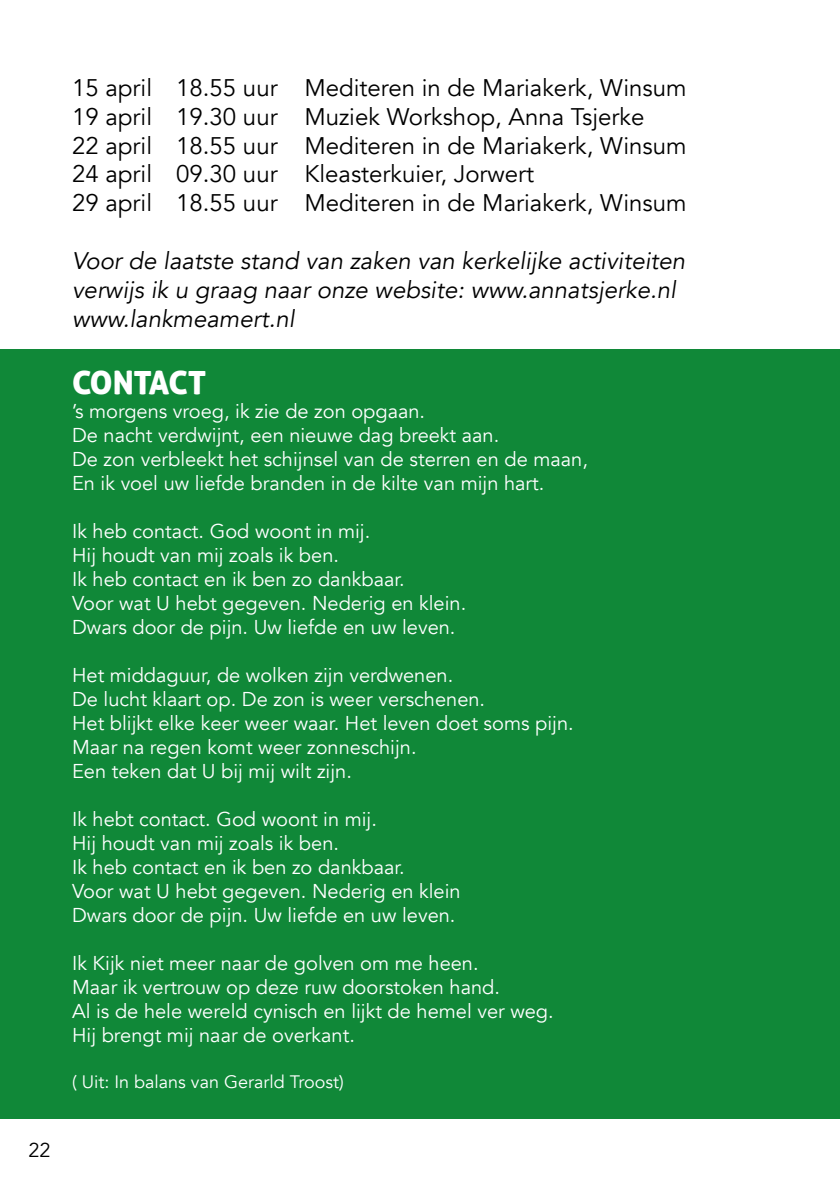
<style>
.page{position:relative;width:840px;height:1191px;background:#fff}
.page>*{position:absolute;margin:0;border:0;box-sizing:border-box;transform-origin:0 0}
.t1{font:32px "Aller Display";letter-spacing:-.015em;color:#fff}
.t2{font:24px/28.8px "Avenir";color:#000}
.t3{font:italic 24px/28.8px "Avenir";color:#000}
.t4{font:20px/24px "Avenir";color:#fff}
.t5{font:20px "Avenir";color:#000}
.t6{font:18px "Avenir";color:#fff}
</style>
<div class="page">
<div style="left:0;top:350px;width:839px;height:769px;background:#108838"></div>
<p class="t5" style="left:28px;top:1138px;width:24px">22</p>
<p class="t2" style="left:72px;top:74px;width:615px">15 april 18.55 uur Mediteren in de Mariakerk, Winsum 19 april 19.30 uur Muziek Workshop, Anna Tsjerke<br>22 april 18.55 uur Mediteren in de Mariakerk, Winsum 24 april 09.30 uur Kleasterkuier, Jorwert<br>29 april 18.55 uur Mediteren in de Mariakerk, Winsum</p>
<p class="t3" style="left:72px;top:247px;width:614px">Voor de laatste stand van zaken van kerkelijke activiteiten verwijs ik u graag naar onze website: www.annatsjerke.nl www.lankmeamert.nl</p>
<h1 class="t1" style="left:72px;top:362px;width:135px">CONTACT</h1>
<p class="t4" style="left:72px;top:399px;width:517px">’s morgens vroeg, ik zie de zon opgaan.<br>De nacht verdwijnt, een nieuwe dag breekt aan.<br>De zon verbleekt het schijnsel van de sterren en de maan, En ik voel uw liefde branden in de kilte van mijn hart.</p>
<p class="t4" style="left:72px;top:519px;width:395px">Ik heb contact. God woont in mij.<br>Hij houdt van mij zoals ik ben.<br>Ik heb contact en ik ben zo dankbaar.<br>Voor wat U hebt gegeven. Nederig en klein.<br>Dwars door de pijn. Uw liefde en uw leven.</p>
<p class="t4" style="left:72px;top:663px;width:503px">Het middaguur, de wolken zijn verdwenen.<br>De lucht klaart op. De zon is weer verschenen.<br>Het blijkt elke keer weer waar. Het leven doet soms pijn.<br>Maar na regen komt weer zonneschijn.<br>Een teken dat U bij mij wilt zijn.</p>
<p class="t4" style="left:72px;top:807px;width:390px">Ik hebt contact. God woont in mij.<br>Hij houdt van mij zoals ik ben.<br>Ik heb contact en ik ben zo dankbaar.<br>Voor wat U hebt gegeven. Nederig en klein Dwars door de pijn. Uw liefde en uw leven.</p>
<p class="t4" style="left:72px;top:951px;width:483px">Ik Kijk niet meer naar de golven om me heen.<br>Maar ik vertrouw op deze ruw doorstoken hand.<br>Al is de hele wereld cynisch en lijkt de hemel ver weg.<br>Hij brengt mij naar de overkant.</p>
<p class="t6" style="left:72px;top:1070px;width:273px">( Uit: In balans van Gerarld Troost)</p>
</div>
